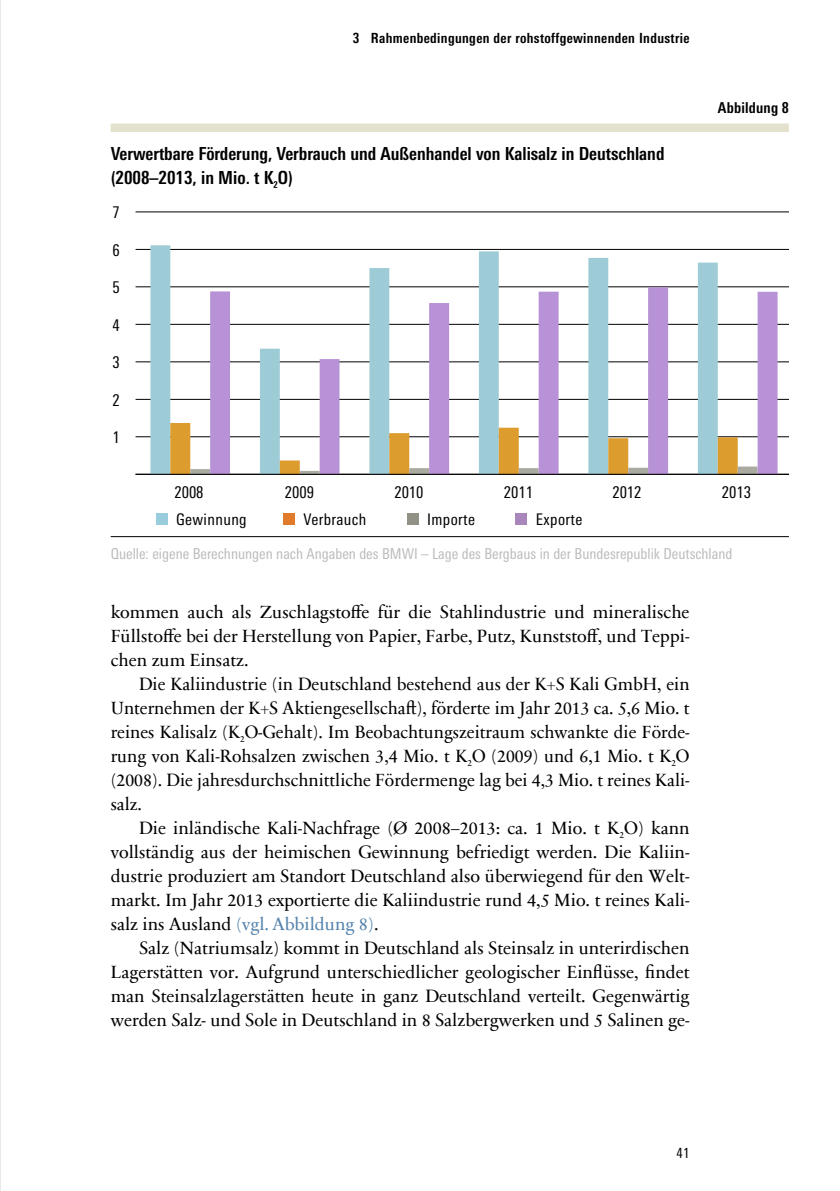
<style>
.page{position:relative;width:840px;height:1191px;background:#fff}
.page>*{position:absolute;margin:0;border:0;box-sizing:border-box;transform-origin:0 0}
.t1{font:18px/24px "Sabon Next Com";color:#000;text-align:justify}
.t2{font:700 condensed 18px/24px "Univers Next Pro";color:#000}
.t3{font:condensed 16.2px "Univers Next Pro";color:#000}
.t4{font:condensed 16px "Univers Next Pro";letter-spacing:.025em;color:#000}
.t5{font:condensed 15px "Univers Next Pro";color:#bcbcbc}
.t6{font:700 condensed 15px "Univers Next Pro";letter-spacing:.015em;color:#000}
.t7{font:700 condensed 14px "Univers Next Pro";letter-spacing:.025em;color:#000}
.t8{font:condensed 14px "Univers Next Pro";color:#000}
.s1{color:#5483ad}
</style>
<div class="page">
<hr style="left:0;top:0;width:1px;height:1191px;background:#d8d7d7">
<div style="left:111px;top:124px;width:677px;height:8px;background:#e4e1cd"></div>
<hr style="left:111px;top:536px;width:677px;height:1px;background:#000">
<div style="left:156px;top:513px;width:11px;height:11px;background:#99cdde"></div>
<div style="left:283px;top:513px;width:11px;height:11px;background:#df7b2b"></div>
<div style="left:407px;top:513px;width:11px;height:11px;background:#929186"></div>
<div style="left:515px;top:513px;width:11px;height:11px;background:#a886b9"></div>
<hr style="left:135px;top:436px;width:653px;height:1px;background:#000">
<hr style="left:135px;top:399px;width:653px;height:1px;background:#000">
<hr style="left:135px;top:361px;width:653px;height:1px;background:#000">
<hr style="left:135px;top:324px;width:653px;height:1px;background:#000">
<hr style="left:135px;top:286px;width:653px;height:1px;background:#000">
<hr style="left:135px;top:249px;width:653px;height:1px;background:#000">
<hr style="left:135px;top:211px;width:653px;height:1px;background:#000">
<svg style="left:150px;top:245px;width:567px;height:229px"></svg>
<svg style="left:170px;top:423px;width:40px;height:51px"></svg>
<svg style="left:210px;top:287px;width:567px;height:187px"></svg>
<hr style="left:135px;top:474px;width:653px;height:1px;background:#000">
<p class="t7" style="left:352px;top:30px;width:338px">3 Rahmenbedingungen der rohstoffgewinnenden Industrie</p>
<p class="t2" style="left:111px;top:141px;width:555px">Verwertbare Förderung, Verbrauch und Außenhandel von Kalisalz in Deutschland (2008–2013, in Mio. t K<sub>2</sub>O)</p>
<p class="t3" style="left:112px;top:203px;width:9px">7</p>
<p class="t3" style="left:112px;top:241px;width:9px">6</p>
<p class="t3" style="left:112px;top:278px;width:9px">5</p>
<p class="t3" style="left:112px;top:316px;width:9px">4</p>
<p class="t3" style="left:112px;top:353px;width:9px">3</p>
<p class="t3" style="left:112px;top:390px;width:9px">2</p>
<p class="t3" style="left:112px;top:428px;width:9px">1</p>
<p class="t6" style="left:717px;top:99px;width:73px">Abbildung 8</p>
<p class="t3" style="left:174px;top:483px;width:31px">2008</p>
<p class="t3" style="left:285px;top:483px;width:31px">2009</p>
<p class="t3" style="left:394px;top:483px;width:31px">2010</p>
<p class="t3" style="left:503px;top:483px;width:31px">2011</p>
<p class="t3" style="left:612px;top:483px;width:31px">2012</p>
<p class="t3" style="left:721px;top:483px;width:31px">2013</p>
<p class="t4" style="left:176px;top:510px;width:72px">Gewinnung</p>
<p class="t4" style="left:303px;top:510px;width:64px">Verbrauch</p>
<p class="t4" style="left:427px;top:510px;width:49px">Importe</p>
<p class="t4" style="left:535px;top:510px;width:48px">Exporte</p>
<p class="t5" style="left:111px;top:544px;width:623px">Quelle: eigene Berechnungen nach Angaben des BMWI – Lage des Bergbaus in der Bundesrepublik Deutschland</p>
<p class="t1" style="left:111px;top:599px;width:580px">kommen auch als Zuschlagstoffe für die Stahlindustrie und mineralische Füllstoffe bei der Herstellung von Papier, Farbe, Putz, Kunststoff, und Teppi&shy;chen zum Einsatz.</p>
<p class="t1" style="left:111px;top:671px;width:580px;text-indent:28px">Die Kaliindustrie (in Deutschland bestehend aus der K+S Kali GmbH, ein Unternehmen der K+S Aktiengesellschaft), förderte im Jahr 2013 ca. 5,6 Mio. t reines Kalisalz (K<sub>2</sub>O-Gehalt). Im Beobachtungszeitraum schwankte die Förde&shy;rung von Kali-Rohsalzen zwischen 3,4 Mio. t K<sub>2</sub>O (2009) und 6,1 Mio. t K<sub>2</sub>O (2008). Die jahresdurchschnittliche Fördermenge lag bei 4,3 Mio. t reines Kali&shy;salz.</p>
<p class="t1" style="left:111px;top:815px;width:580px;text-indent:28px">Die inländische Kali-Nachfrage (Ø 2008–2013: ca. 1 Mio. t K<sub>2</sub>O) kann vollständig aus der heimischen Gewinnung befriedigt werden. Die Kaliin&shy;dustrie produziert am Standort Deutschland also überwiegend für den Welt&shy;markt. Im Jahr 2013 exportierte die Kaliindustrie rund 4,5 Mio. t reines Kali&shy;salz ins Ausland <span class="s1">(vgl. Abbildung 8)</span>.</p>
<p class="t1" style="left:111px;top:935px;width:580px;text-indent:28px">Salz (Natriumsalz) kommt in Deutschland als Steinsalz in unterirdischen Lagerstätten vor. Aufgrund unterschiedlicher geologischer Einflüsse, findet man Steinsalzlagerstätten heute in ganz Deutschland verteilt. Gegenwärtig werden Salz- und Sole in Deutschland in 8 Salzbergwerken und 5 Salinen ge-</p>
<p class="t8" style="left:676px;top:1145px;width:15px">41</p>
</div>
